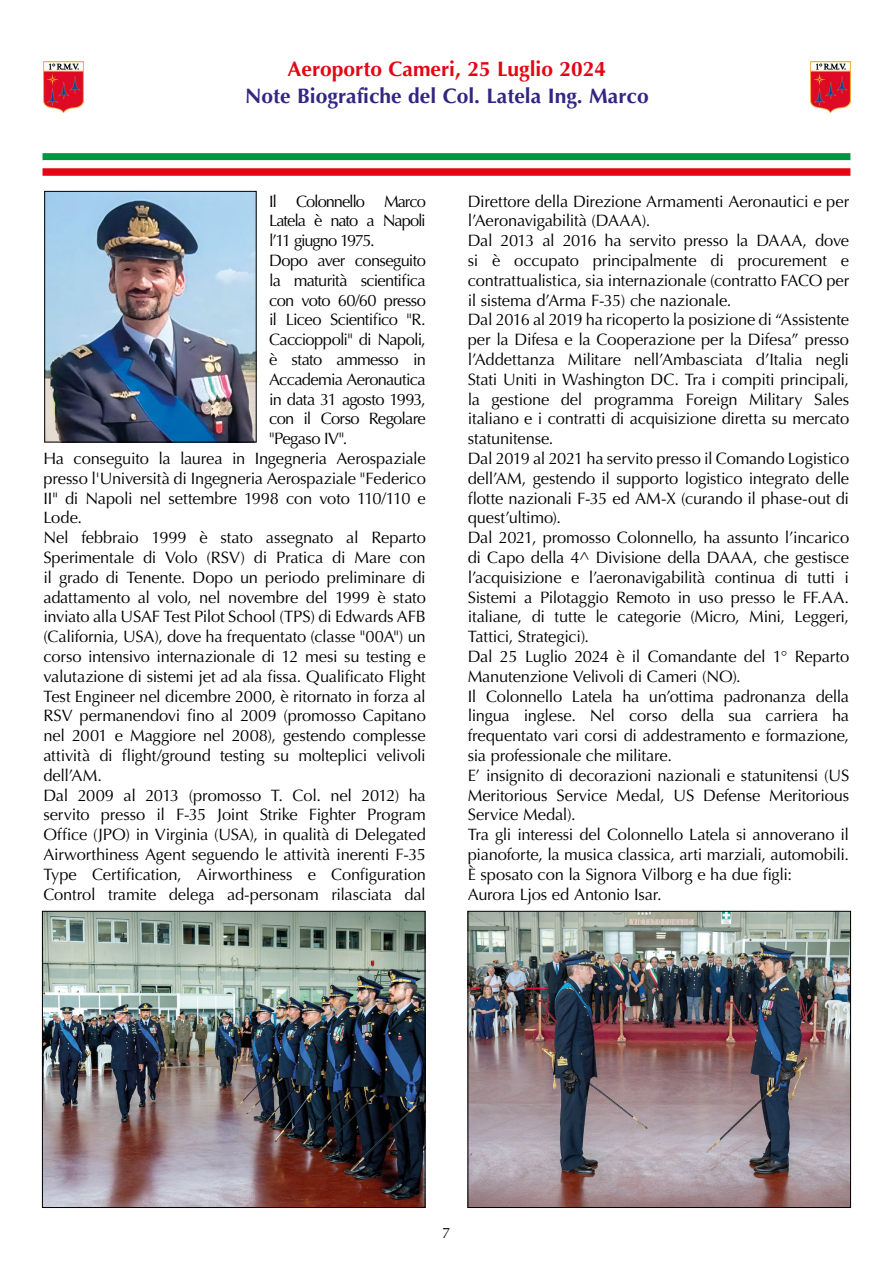
<style>
.page{position:relative;width:893px;height:1263px;background:#fff}
.page>*{position:absolute;margin:0;border:0;box-sizing:border-box;transform-origin:0 0}
.t1{font:700 21px "Optima";color:#312783}
.t2{font:700 21px "Optima";color:#e30613}
.t3{font:16.5px/19.8px "Optima";letter-spacing:-.015em;color:#000}
.t4{font:16.5px "Optima";letter-spacing:-.04em;color:#000}
.t5{font:16.5px "Optima";letter-spacing:-.045em;color:#000}
.t6{font:16.5px "Optima";letter-spacing:-.05em;color:#000}
.t7{font:16.5px "Optima";letter-spacing:-.07em;color:#000}
.t8{font:16.5px "Optima";letter-spacing:-.065em;color:#000}
.t9{font:16.5px "Optima";letter-spacing:-.08em;color:#000}
.t10{font:16.5px "Optima";letter-spacing:-.035em;color:#000}
.t11{font:15px "Optima";color:#000}
</style>
<div class="page">
<div style="left:43px;top:153px;width:807px;height:8px;background:#009641"></div>
<div style="left:43px;top:168px;width:807px;height:8px;background:#e30613"></div>
<div style="left:43px;top:160px;width:807px;height:8px;background:#fff"></div>
<img style="left:43px;top:61px;width:40px;height:51px">
<img style="left:811px;top:61px;width:40px;height:51px">
<img style="left:44px;top:913px;width:379px;height:293px">
<div style="left:42px;top:911px;width:383px;height:297px;border:1px solid #000"></div>
<img style="left:470px;top:913px;width:379px;height:293px">
<div style="left:468px;top:911px;width:383px;height:297px;border:1px solid #000"></div>
<img style="left:46px;top:193px;width:208px;height:247px">
<div style="left:44px;top:191px;width:212px;height:251px;border:1px solid #000"></div>
<p class="t2" style="left:288px;top:56px;width:320px">Aeroporto Cameri, 25 Luglio 2024</p>
<p class="t1" style="left:245px;top:83px;width:405px">Note Biografiche del Col. Latela Ing. Marco</p>
<p class="t8" style="left:269px;top:191px;width:158px">Il Colonnello Marco</p>
<p class="t7" style="left:269px;top:211px;width:158px">Latela è nato a Napoli</p>
<p class="t9" style="left:269px;top:231px;width:107px">l’11 giugno 1975.</p>
<p class="t4" style="left:269px;top:251px;width:158px">Dopo aver conseguito</p>
<p class="t5" style="left:269px;top:271px;width:158px">la maturità scientifica</p>
<p class="t4" style="left:269px;top:290px;width:158px">con voto 60/60 presso</p>
<p class="t5" style="left:269px;top:310px;width:158px">il Liceo Scientifico "R.</p>
<p class="t6" style="left:269px;top:330px;width:158px">Caccioppoli" di Napoli,</p>
<p class="t4" style="left:269px;top:350px;width:158px">è stato ammesso in</p>
<p class="t4" style="left:269px;top:370px;width:158px">Accademia Aeronautica</p>
<p class="t5" style="left:269px;top:389px;width:158px">in data 31 agosto 1993,</p>
<p class="t4" style="left:269px;top:409px;width:158px">con il Corso Regolare</p>
<p class="t10" style="left:269px;top:429px;width:80px">"Pegaso IV".</p>
<p class="t3" style="left:43px;top:449px;width:384px">Ha conseguito la laurea in Ingegneria Aerospaziale</p>
<p class="t3" style="left:43px;top:468px;width:384px">presso l'Università di Ingegneria Aerospaziale "Federico</p>
<p class="t3" style="left:43px;top:488px;width:384px">II" di Napoli nel settembre 1998 con voto 110/110 e</p>
<p class="t3" style="left:43px;top:508px;width:40px">Lode.</p>
<p class="t3" style="left:43px;top:528px;width:384px">Nel febbraio 1999 è stato assegnato al Reparto</p>
<p class="t3" style="left:43px;top:548px;width:384px">Sperimentale di Volo (RSV) di Pratica di Mare con</p>
<p class="t3" style="left:43px;top:567px;width:384px">il grado di Tenente. Dopo un periodo preliminare di</p>
<p class="t3" style="left:43px;top:587px;width:384px">adattamento al volo, nel novembre del 1999 è stato</p>
<p class="t3" style="left:43px;top:607px;width:384px">inviato alla USAF Test Pilot School (TPS) di Edwards AFB</p>
<p class="t3" style="left:43px;top:627px;width:384px">(California, USA), dove ha frequentato (classe "00A") un</p>
<p class="t3" style="left:43px;top:647px;width:384px">corso intensivo internazionale di 12 mesi su testing e</p>
<p class="t3" style="left:43px;top:666px;width:384px">valutazione di sistemi jet ad ala fissa. Qualificato Flight</p>
<p class="t3" style="left:43px;top:686px;width:384px">Test Engineer nel dicembre 2000, è ritornato in forza al</p>
<p class="t3" style="left:43px;top:706px;width:384px">RSV permanendovi fino al 2009 (promosso Capitano</p>
<p class="t3" style="left:43px;top:726px;width:384px">nel 2001 e Maggiore nel 2008), gestendo complesse</p>
<p class="t3" style="left:43px;top:746px;width:384px">attività di flight/ground testing su molteplici velivoli</p>
<p class="t3" style="left:43px;top:765px;width:60px">dell’AM.</p>
<p class="t3" style="left:43px;top:785px;width:384px">Dal 2009 al 2013 (promosso T. Col. nel 2012) ha</p>
<p class="t3" style="left:43px;top:805px;width:384px">servito presso il F-35 Joint Strike Fighter Program</p>
<p class="t3" style="left:43px;top:825px;width:384px">Office (JPO) in Virginia (USA), in qualità di Delegated</p>
<p class="t3" style="left:43px;top:845px;width:384px">Airworthiness Agent seguendo le attività inerenti F-35</p>
<p class="t3" style="left:43px;top:864px;width:384px">Type Certification, Airworthiness e Configuration</p>
<p class="t3" style="left:43px;top:884px;width:384px">Control tramite delega ad-personam rilasciata dal</p>
<p class="t3" style="left:468px;top:191px;width:383px">Direttore della Direzione Armamenti Aeronautici e per l’Aeronavigabilità (DAAA).<br>Dal 2013 al 2016 ha servito presso la DAAA, dove si è occupato principalmente di procurement e contrattualistica, sia internazionale (contratto FACO per il sistema d’Arma F-35) che nazionale.<br>Dal 2016 al 2019 ha ricoperto la posizione di “Assistente per la Difesa e la Cooperazione per la Difesa” presso l’Addettanza Militare nell’Ambasciata d’Italia negli Stati Uniti in Washington DC. Tra i compiti principali, la gestione del programma Foreign Military Sales italiano e i contratti di acquisizione diretta su mercato statunitense.<br>Dal 2019 al 2021 ha servito presso il Comando Logistico dell’AM, gestendo il supporto logistico integrato delle flotte nazionali F-35 ed AM-X (curando il phase-out di quest’ultimo).<br>Dal 2021, promosso Colonnello, ha assunto l’incarico di Capo della 4^ Divisione della DAAA, che gestisce l’acquisizione e l’aeronavigabilità continua di tutti i Sistemi a Pilotaggio Remoto in uso presso le FF.AA. italiane, di tutte le categorie (Micro, Mini, Leggeri, Tattici, Strategici).<br>Dal 25 Luglio 2024 è il Comandante del 1° Reparto Manutenzione Velivoli di Cameri (NO).<br>Il Colonnello Latela ha un’ottima padronanza della lingua inglese. Nel corso della sua carriera ha frequentato vari corsi di addestramento e formazione, sia professionale che militare.<br>E’ insignito di decorazioni nazionali e statunitensi (US Meritorious Service Medal, US Defense Meritorious Service Medal).<br>Tra gli interessi del Colonnello Latela si annoverano il pianoforte, la musica classica, arti marziali, automobili.<br>È sposato con la Signora Vilborg e ha due figli:<br>Aurora Ljos ed Antonio Isar.</p>
<p class="t11" style="left:442px;top:1224px;width:10px">7</p>
</div>
